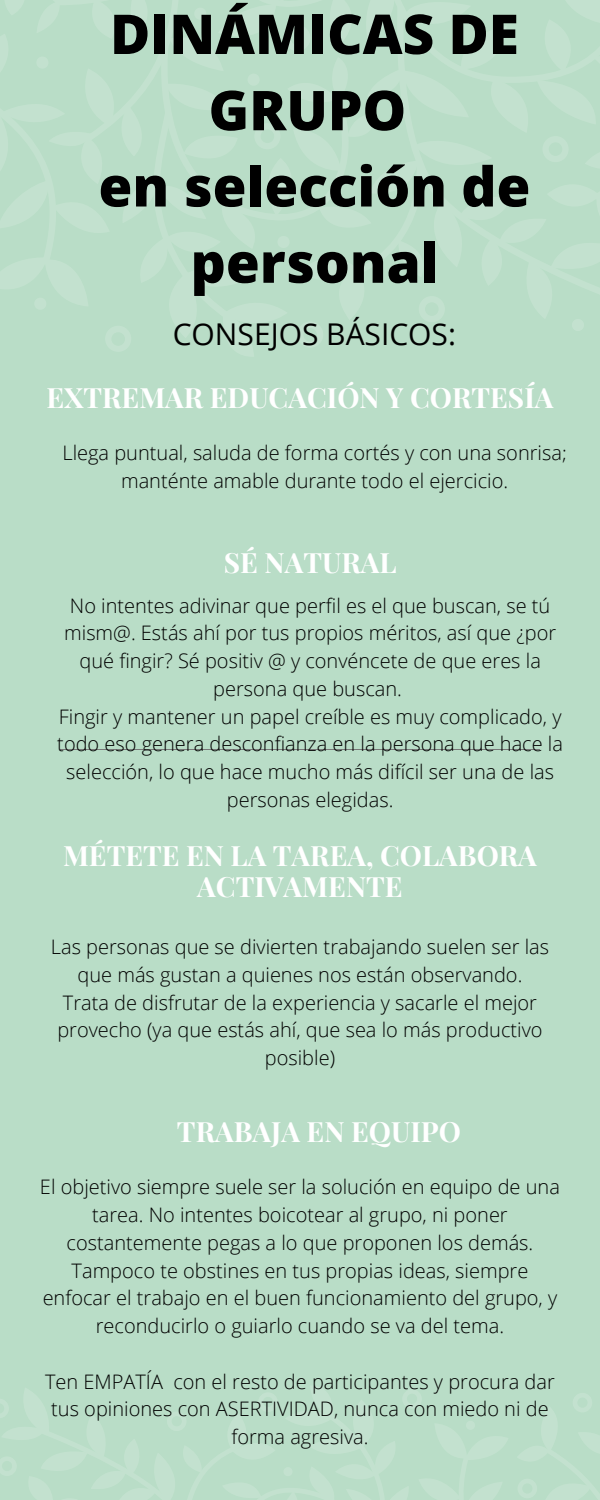
<style>
.page{position:relative;width:600px;height:1500px;background:#b9ddc7}
.page>*{position:absolute;margin:0;border:0;box-sizing:border-box;transform-origin:0 0}
.t1{font:800 54.9px/76.3px "Open Sans";color:#000;text-align:center}
.t2{font:30px "Open Sans";color:#000}
.t3{font:700 28px/30.8px "Playfair Display";color:#fff;text-align:center}
.t4{font:300 20px/27.8px "Open Sans";color:#000;text-align:center}
</style>
<div class="page">
<hr style="left:60px;top:750px;width:480px;height:1px;background:#777">
<h1 class="t1" style="left:98px;top:-5px;width:433px">DINÁMICAS DE<br>GRUPO<br>en selección de personal</h1>
<h2 class="t2" style="left:173px;top:313px;width:285px">CONSEJOS BÁSICOS:</h2>
<h3 class="t3" style="left:46px;top:381px;width:509px">EXTREMAR EDUCACIÓN Y CORTESÍA</h3>
<p class="t4" style="left:62px;top:439px;width:506px">Llega puntual, saluda de forma cortés y con una sonrisa; manténte amable durante todo el ejercicio.</p>
<h3 class="t3" style="left:224px;top:546px;width:174px">SÉ NATURAL</h3>
<p class="t4" style="left:57px;top:591px;width:507px">No intentes adivinar que perfil es el que buscan, se tú mism@. Estás ahí por tus propios méritos, así que ¿por qué fingir? Sé positiv @ y convéncete de que eres la persona que buscan.<br>Fingir y mantener un papel creíble es muy complicado, y todo eso genera desconfianza en la persona que hace la selección, lo que hace mucho más difícil ser una de las personas elegidas.</p>
<h3 class="t3" style="left:63px;top:839px;width:475px">MÉTETE EN LA TAREA, COLABORA<br>ACTIVAMENTE</h3>
<p class="t4" style="left:51px;top:933px;width:500px">Las personas que se divierten trabajando suelen ser las que más gustan a quienes nos están observando.<br>Trata de disfrutar de la experiencia y sacarle el mejor provecho (ya que estás ahí, que sea lo más productivo posible)</p>
<h3 class="t3" style="left:177px;top:1115px;width:286px">TRABAJA EN EQUIPO</h3>
<p class="t4" style="left:40px;top:1173px;width:522px">El objetivo siempre suele ser la solución en equipo de una tarea. No intentes boicotear al grupo, ni poner costantemente pegas a lo que proponen los demás.<br>Tampoco te obstines en tus propias ideas, siempre enfocar el trabajo en el buen funcionamiento del grupo, y reconducirlo o guiarlo cuando se va del tema.</p>
<p class="t4" style="left:45px;top:1367px;width:511px">Ten EMPATÍA con el resto de participantes y procura dar tus opiniones con ASERTIVIDAD, nunca con miedo ni de forma agresiva.</p>
</div>
